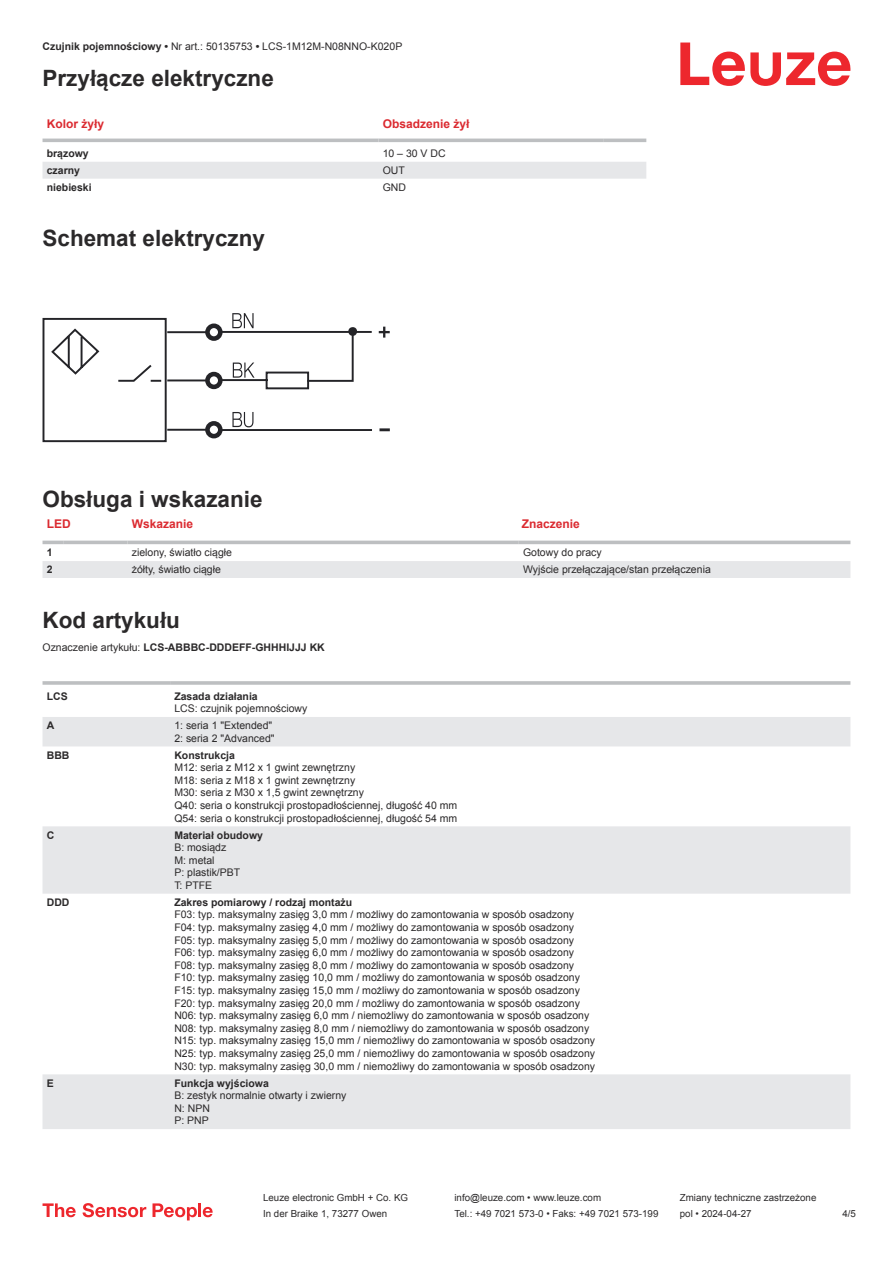
<style>
.page{position:relative;width:893px;height:1263px;background:#fff}
.page>*{position:absolute;margin:0;border:0;box-sizing:border-box;transform-origin:0 0}
.t1{font:700 22.5px "Arial";color:#2b292a}
.t2{font:700 12px "Arial";color:#db2a30}
.t3{font:10.5px/12.6px "Arial";color:#2b292a}
.t4{font:700 10.5px "Arial";color:#2b292a}
.t5{font:9.75px "Arial";color:#2b292a}
.s1{font-weight:700}
.s2{font-weight:400}
</style>
<div class="page">
<svg style="left:680px;top:43px;width:170px;height:43px"></svg>
<svg style="left:43px;top:138px;width:603px;height:1px"></svg>
<div style="left:43px;top:162px;width:603px;height:17px;background:#e6e7e9"></div>
<hr style="left:43px;top:139px;width:335px;height:3px;background:#bdbfc1">
<hr style="left:378px;top:139px;width:226px;height:3px;background:#bdbfc1">
<hr style="left:604px;top:139px;width:42px;height:3px;background:#bdbfc1">
<svg style="left:43px;top:540px;width:807px;height:38px"></svg>
<hr style="left:43px;top:541px;width:21px;height:3px;background:#bdbfc1">
<hr style="left:64px;top:541px;width:64px;height:3px;background:#bdbfc1">
<hr style="left:128px;top:541px;width:391px;height:3px;background:#bdbfc1">
<hr style="left:519px;top:541px;width:331px;height:3px;background:#bdbfc1">
<svg style="left:43px;top:717px;width:807px;height:412px"></svg>
<hr style="left:43px;top:681px;width:127px;height:4px;background:#bdbfc1">
<hr style="left:170px;top:681px;width:680px;height:4px;background:#c5c7c8">
<svg style="left:43px;top:1203px;width:33px;height:14px"></svg>
<svg style="left:83px;top:1203px;width:63px;height:14px"></svg>
<svg style="left:153px;top:1203px;width:44px;height:17px"></svg>
<hr style="left:198px;top:1203px;width:3px;height:14px;background:#ed272d">
<svg style="left:203px;top:1207px;width:10px;height:10px"></svg>
<svg style="left:43px;top:313px;width:347px;height:129px"></svg>
<p class="t3" style="left:43px;top:41px;width:361px"><span class="s1">Czujnik pojemnościowy •</span> Nr art.: 50135753 <span class="s1">•</span> LCS-1M12M-N08NNO-K020P</p>
<h1 class="t1" style="left:43px;top:63px;width:233px">Przyłącze elektryczne</h1>
<p class="t2" style="left:47px;top:115px;width:59px">Kolor żyły</p>
<p class="t2" style="left:383px;top:115px;width:88px">Obsadzenie żył</p>
<p class="t4" style="left:47px;top:146px;width:44px">brązowy</p>
<p class="t3" style="left:383px;top:148px;width:65px">10 – 30 V DC</p>
<p class="t4" style="left:47px;top:166px;width:35px">czarny</p>
<p class="t3" style="left:383px;top:165px;width:24px">OUT</p>
<p class="t4" style="left:47px;top:183px;width:46px">niebieski</p>
<p class="t3" style="left:383px;top:181px;width:25px">GND</p>
<h1 class="t1" style="left:43px;top:229px;width:224px">Schemat elektryczny</h1>
<h1 class="t1" style="left:43px;top:483px;width:222px">Obsługa i wskazanie</h1>
<p class="t2" style="left:47px;top:520px;width:25px">LED</p>
<p class="t2" style="left:132px;top:520px;width:63px">Wskazanie</p>
<p class="t2" style="left:522px;top:520px;width:60px">Znaczenie</p>
<p class="t4" style="left:47px;top:545px;width:7px">1</p>
<p class="t3" style="left:132px;top:546px;width:102px">zielony, światło ciągłe</p>
<p class="t3" style="left:523px;top:546px;width:80px">Gotowy do pracy</p>
<p class="t4" style="left:47px;top:566px;width:7px">2</p>
<p class="t3" style="left:132px;top:563px;width:91px">żółty, światło ciągłe</p>
<p class="t3" style="left:523px;top:563px;width:189px">Wyjście przełączające/stan przełączenia</p>
<h1 class="t1" style="left:43px;top:604px;width:139px">Kod artykułu</h1>
<p class="t4" style="left:43px;top:640px;width:284px"><span class="s2">Oznaczenie artykułu:</span> LCS-ABBBC-DDDEFF-GHHHIJJJ KK</p>
<p class="t4" style="left:47px;top:692px;width:22px">LCS</p>
<p class="t4" style="left:174px;top:688px;width:85px">Zasada działania</p>
<p class="t3" style="left:174px;top:702px;width:135px">LCS: czujnik pojemnościowy</p>
<p class="t4" style="left:47px;top:721px;width:9px">A</p>
<p class="t3" style="left:174px;top:720px;width:102px">1: seria 1 "Extended"<br>2: seria 2 "Advanced"</p>
<p class="t4" style="left:47px;top:751px;width:24px">BBB</p>
<p class="t4" style="left:174px;top:751px;width:62px">Konstrukcja</p>
<p class="t3" style="left:174px;top:761px;width:285px">M12: seria z M12 x 1 gwint zewnętrzny<br>M18: seria z M18 x 1 gwint zewnętrzny<br>M30: seria z M30 x 1,5 gwint zewnętrzny<br>Q40: seria o konstrukcji prostopadłościennej, długość 40 mm Q54: seria o konstrukcji prostopadłościennej, długość 54 mm</p>
<p class="t4" style="left:47px;top:831px;width:9px">C</p>
<p class="t4" style="left:174px;top:827px;width:90px">Materiał obudowy</p>
<p class="t3" style="left:174px;top:841px;width:67px">B: mosiądz<br>M: metal<br>P: plastik/PBT<br>T: PTFE</p>
<p class="t4" style="left:47px;top:898px;width:24px">DDD</p>
<p class="t4" style="left:174px;top:895px;width:179px">Zakres pomiarowy / rodzaj montażu</p>
<p class="t3" style="left:174px;top:908px;width:422px">F03: typ. maksymalny zasięg 3,0 mm / możliwy do zamontowania w sposób osadzony F04: typ. maksymalny zasięg 4,0 mm / możliwy do zamontowania w sposób osadzony F05: typ. maksymalny zasięg 5,0 mm / możliwy do zamontowania w sposób osadzony F06: typ. maksymalny zasięg 6,0 mm / możliwy do zamontowania w sposób osadzony F08: typ. maksymalny zasięg 8,0 mm / możliwy do zamontowania w sposób osadzony F10: typ. maksymalny zasięg 10,0 mm / możliwy do zamontowania w sposób osadzony F15: typ. maksymalny zasięg 15,0 mm / możliwy do zamontowania w sposób osadzony F20: typ. maksymalny zasięg 20,0 mm / możliwy do zamontowania w sposób osadzony N06: typ. maksymalny zasięg 6,0 mm / niemożliwy do zamontowania w sposób osadzony N08: typ. maksymalny zasięg 8,0 mm / niemożliwy do zamontowania w sposób osadzony N15: typ. maksymalny zasięg 15,0 mm / niemożliwy do zamontowania w sposób osadzony N25: typ. maksymalny zasięg 25,0 mm / niemożliwy do zamontowania w sposób osadzony N30: typ. maksymalny zasięg 30,0 mm / niemożliwy do zamontowania w sposób osadzony</p>
<p class="t4" style="left:47px;top:1079px;width:9px">E</p>
<p class="t4" style="left:174px;top:1075px;width:96px">Funkcja wyjściowa</p>
<p class="t3" style="left:174px;top:1089px;width:174px">B: zestyk normalnie otwarty i zwierny<br>N: NPN<br>P: PNP</p>
<p class="t5" style="left:263px;top:1191px;width:146px">Leuze electronic GmbH + Co. KG</p>
<p class="t5" style="left:454px;top:1191px;width:148px">info@leuze.com • www.leuze.com</p>
<p class="t5" style="left:680px;top:1191px;width:138px">Zmiany techniczne zastrzeżone</p>
<p class="t5" style="left:263px;top:1210px;width:126px">In der Braike 1, 73277 Owen</p>
<p class="t5" style="left:454px;top:1207px;width:205px">Tel.: +49 7021 573-0 • Faks: +49 7021 573-199</p>
<p class="t5" style="left:680px;top:1207px;width:73px">pol • 2024-04-27</p>
<p class="t5" style="left:842px;top:1207px;width:15px">4 /5</p>
</div>
